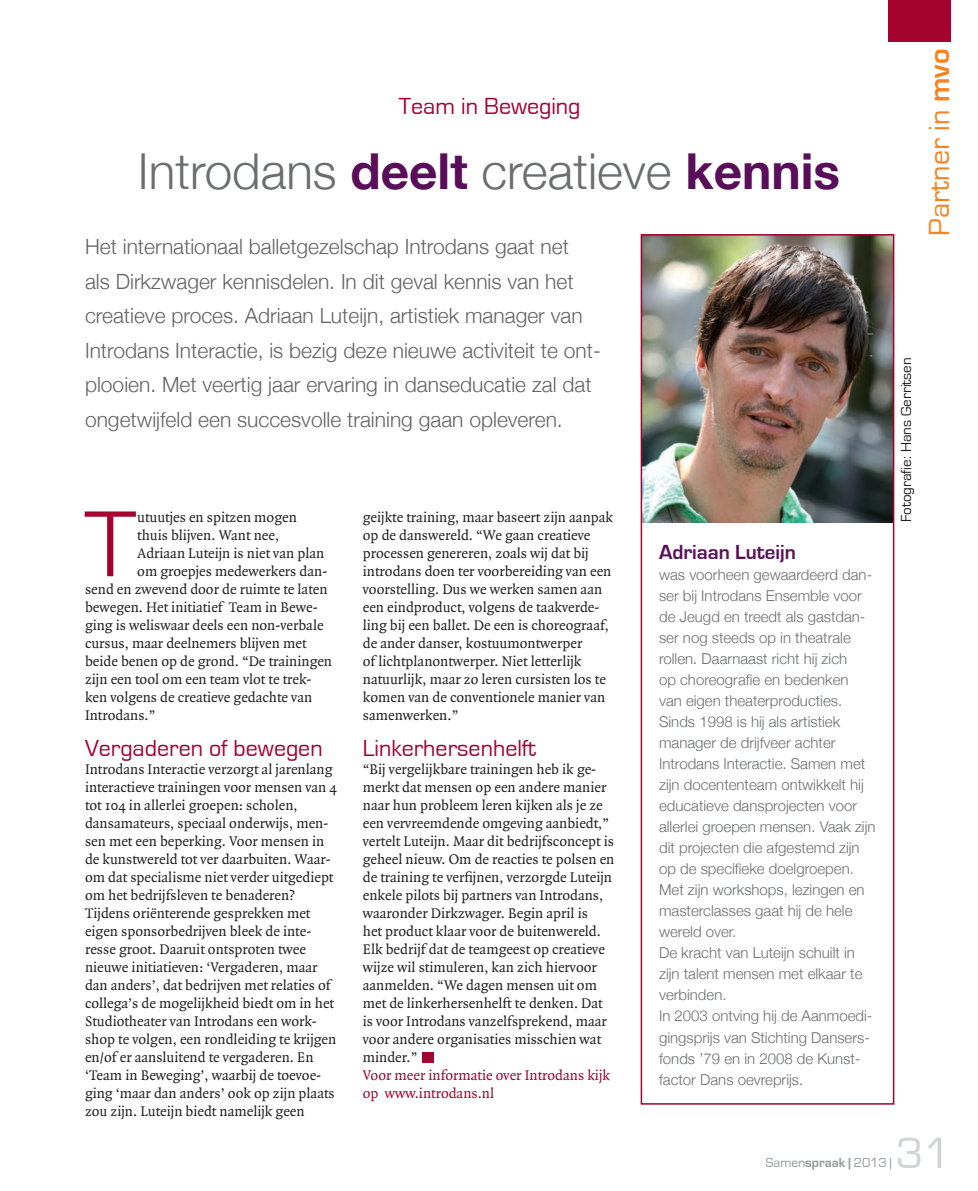
<style>
.page{position:relative;width:978px;height:1191px;background:#fff}
.page>*{position:absolute;margin:0;border:0;box-sizing:border-box;transform-origin:0 0}
.t1{font:300 90.6px "Helvetica Neue";color:#a4022f}
.t2{font:300 49.5px "Helvetica Neue";color:#6c6d70}
.t3{font:45px "Eurostile";color:#d1d2d4}
.t4{font:30px "Eurostile";color:#f58420}
.t5{font:24px "Eurostile";color:#a4022f}
.t6{font:300 21px/34.5px "Helvetica Neue";color:#636366}
.t7{font:700 21px "Eurostile";color:#5a0e59}
.t8{font:15px/18px "Quadraat";color:#231f20}
.t9{font:300 15px/21px "Helvetica Neue";color:#6c6d70}
.t10{font:15px/18px "Quadraat";color:#a4022f}
.t11{font:15px "Eurostile";color:#231f20}
.t12{font:13.5px "Eurostile";color:#939598}
.s1{font-weight:700;color:#5a0e59}
.s2{font-weight:700}
</style>
<div class="page">
<img style="left:644px;top:237px;width:247px;height:285px">
<div style="left:889px;top:0;width:62px;height:41px;background:#a4022f"></div>
<div style="left:641px;top:234px;width:253px;height:870px;border:2px solid #a4022f"></div>
<div style="left:422px;top:1051px;width:12px;height:11px;background:#a4022f"></div>
<h3 class="t5" style="left:399px;top:93px;width:183px">Team in Beweging</h3>
<h2 class="t2" style="left:138px;top:131px;width:704px">Introdans <span class="s1">deelt</span> creatieve <span class="s1">kennis</span></h2>
<p class="t6" style="left:85px;top:228px;width:517px">Het internationaal balletgezelschap Introdans gaat net<br>als Dirkzwager kennisdelen. In dit geval kennis van het creatieve proces. Adriaan Luteijn, artistiek manager van Introdans Interactie, is bezig deze nieuwe activiteit te ont&shy;plooien. Met veertig jaar ervaring in danseducatie zal dat ongetwijfeld een succesvolle training gaan opleveren.</p>
<h1 class="t1" style="left:85px;top:471px;width:52px">T</h1>
<p class="t8" style="left:137px;top:509px;width:161px">utuutjes en spitzen mogen</p>
<p class="t8" style="left:137px;top:527px;width:144px">thuis blijven. Want nee,</p>
<p class="t8" style="left:137px;top:545px;width:189px">Adriaan Luteijn is niet van plan</p>
<p class="t8" style="left:137px;top:563px;width:192px">om groepjes medewerkers dan-</p>
<p class="t8" style="left:85px;top:581px;width:244px">send en zwevend door de ruimte te laten</p>
<p class="t8" style="left:85px;top:599px;width:234px">bewegen. Het initiatief Team in Bewe-</p>
<p class="t8" style="left:85px;top:617px;width:240px">ging is weliswaar deels een non-verbale</p>
<p class="t8" style="left:85px;top:635px;width:223px">cursus, maar deelnemers blijven met</p>
<p class="t8" style="left:85px;top:653px;width:249px">beide benen op de grond. “De trainingen</p>
<p class="t8" style="left:85px;top:671px;width:228px">zijn een tool om een team vlot te trek-</p>
<p class="t8" style="left:85px;top:689px;width:229px">ken volgens de creatieve gedachte van</p>
<p class="t8" style="left:85px;top:707px;width:72px">Introdans.”</p>
<h3 class="t5" style="left:85px;top:735px;width:239px">Vergaderen of bewegen</h3>
<p class="t8" style="left:85px;top:761px;width:254px">Introdans Interactie verzorgt al jarenlang interactieve trainingen voor mensen van 4 tot 104 in allerlei groepen: scholen, dansamateurs, speciaal onderwijs, men&shy;sen met een beperking. Voor mensen in de kunstwereld tot ver daarbuiten. Waar&shy;om dat specialisme niet verder uitgediept om het bedrijfsleven te benaderen?<br>Tijdens oriënterende gesprekken met eigen sponsorbedrijven bleek de inte&shy;resse groot. Daaruit ontsproten twee nieuwe initiatieven: ‘Vergaderen, maar dan anders’, dat bedrijven met relaties of collega’s de mogelijkheid biedt om in het Studiotheater van Introdans een work&shy;shop te volgen, een rondleiding te krijgen en/of er aansluitend te vergaderen. En ‘Team in Beweging’, waarbij de toevoe&shy;ging ‘maar dan anders’ ook op zijn plaats zou zijn. Luteijn biedt namelijk geen</p>
<p class="t8" style="left:363px;top:509px;width:252px">geijkte training, maar baseert zijn aanpak op de danswereld. “We gaan creatieve processen genereren, zoals wij dat bij introdans doen ter voorbereiding van een voorstelling. Dus we werken samen aan een eindproduct, volgens de taakverde&shy;ling bij een ballet. De een is choreograaf, de ander danser, kostuumontwerper<br>of lichtplanontwerper. Niet letterlijk natuurlijk, maar zo leren cursisten los te komen van de conventionele manier van samenwerken.”</p>
<h3 class="t5" style="left:363px;top:735px;width:175px">Linkerhersenhelft</h3>
<p class="t8" style="left:363px;top:761px;width:253px">“Bij vergelijkbare trainingen heb ik ge&shy;merkt dat mensen op een andere manier naar hun probleem leren kijken als je ze een vervreemdende omgeving aanbiedt,” vertelt Luteijn. Maar dit bedrijfsconcept is geheel nieuw. Om de reacties te polsen en de training te verfijnen, verzorgde Luteijn enkele pilots bij partners van Introdans, waaronder Dirkzwager. Begin april is<br>het product klaar voor de buitenwereld.<br>Elk bedrijf dat de teamgeest op creatieve wijze wil stimuleren, kan zich hiervoor aanmelden. “We dagen mensen uit om met de linkerhersenhelft te denken. Dat is voor Introdans vanzelfsprekend, maar voor andere organisaties misschien wat minder.”</p>
<p class="t10" style="left:363px;top:1067px;width:249px">Voor meer informatie over Introdans kijk op www.introdans.nl</p>
<h3 class="t7" style="left:659px;top:541px;width:138px">Adriaan Luteijn</h3>
<p class="t9" style="left:659px;top:563px;width:218px">was voorheen gewaardeerd dan&shy;ser bij Introdans Ensemble voor de Jeugd en treedt als gastdan&shy;ser nog steeds op in theatrale rollen. Daarnaast richt hij zich<br>op choreografie en bedenken<br>van eigen theaterproducties.<br>Sinds 1998 is hij als artistiek manager de drijfveer achter<br>Introdans Interactie. Samen met zijn docententeam ontwikkelt hij educatieve dansprojecten voor allerlei groepen mensen. Vaak zijn dit projecten die afgestemd zijn op de specifieke doelgroepen.<br>Met zijn workshops, lezingen en masterclasses gaat hij de hele wereld over.<br>De kracht van Luteijn schuilt in zijn talent mensen met elkaar te verbinden.<br>In 2003 ontving hij de Aanmoedi&shy;gingsprijs van Stichting Dansers&shy;fonds ’79 en in 2008 de Kunst&shy;factor Dans oevreprijs.</p>
<h3 class="t4" style="left:923px;top:235px;width:188px;rotate:-90deg">Partner in <span class="s2">mvo</span></h3>
<p class="t11" style="left:898px;top:522px;width:166px;rotate:-90deg">Fotografie: Hans Gerritsen</p>
<h3 class="t3" style="left:896px;top:1128px;width:57px">31</h3>
<p class="t12" style="left:766px;top:1155px;width:127px">Samen<span class="s2">spraak |</span> 2013 |</p>
</div>
